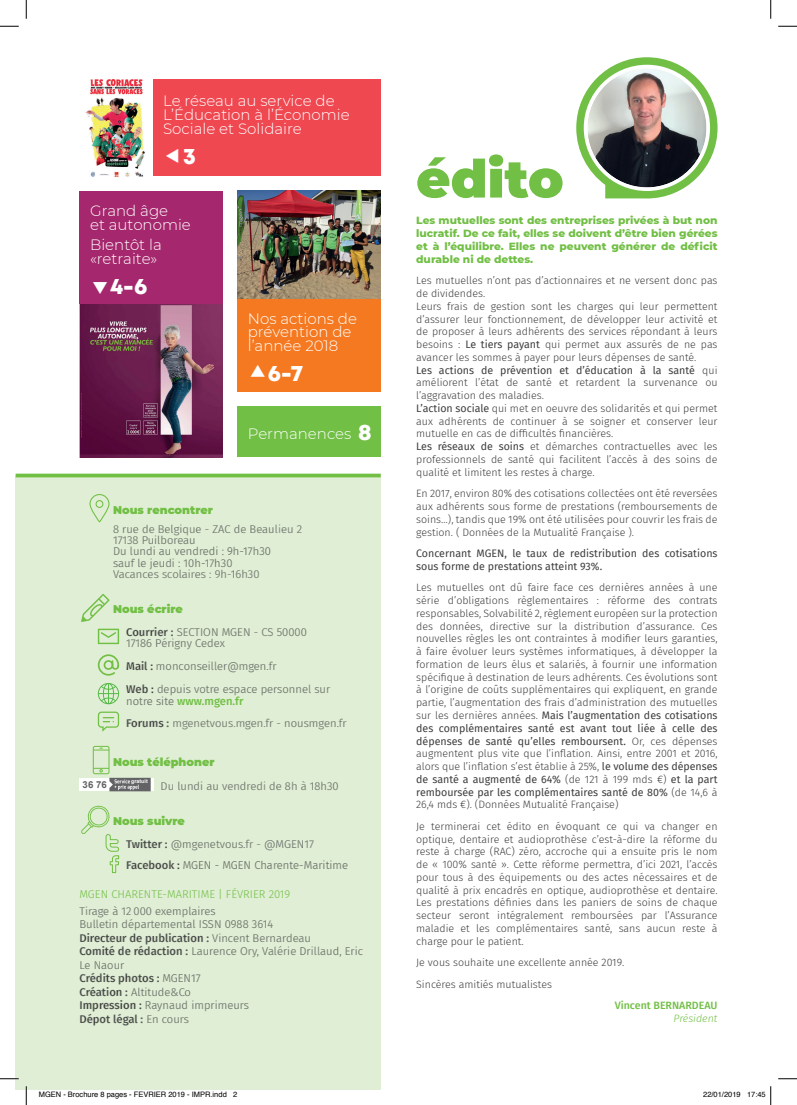
<style>
.page{position:relative;width:797px;height:1105px;background:#fff}
.page>*{position:absolute;margin:0;border:0;box-sizing:border-box;transform-origin:0 0}
.t1{font:900 52.5px "Montserrat";color:#71bf44}
.t2{font:22.5px "Mont Heavy DEMO";color:#fff}
.t3{font:300 15px/13.8px "Montserrat";color:#fff}
.t4{font:300 11.25px/13.5px "Fira Sans";color:#3e3e3f}
.t5{font:900 11.25px "Montserrat";color:#71bf44}
.t6{font:300 11.25px "Fira Sans";color:#71bf44}
.t7{font:300 10.62px/12.8px "Fira Sans";color:#3e3e3f;text-align:justify}
.t8{font:800 10.62px/12.8px "Montserrat";color:#71bf44;text-align:justify}
.t9{font:10.62px/12.8px "Fira Sans";color:#3e3e3f}
.t10{font:500 10.62px "Fira Sans";color:#71bf44}
.t11{font:italic 300 10.62px "Fira Sans";color:#71bf44}
.t12{font:700 9.62px "Arial";color:#636366}
.t13{font:7.5px "Helvetica";color:#000}
.t14{font:700 5.25px "Arial";color:#fff}
.s1{font-family:"Mont Heavy DEMO";font-weight:400;font-size:22.5px}
.s2{font-weight:500}
.s3{font-weight:500;color:#71bf44}
.s4{font-weight:400}
</style>
<div class="page">
<svg style="left:576px;top:57px;width:141px;height:141px"></svg>
<svg style="left:585px;top:67px;width:123px;height:122px"></svg>
<img style="left:587px;top:68px;width:119px;height:119px;border-radius:60px">
<div style="left:583px;top:65px;width:127px;height:126px;border:4px solid #fff;border-radius:50%"></div>
<div style="left:16px;top:476px;width:365px;height:613px;background:#dfeed4"></div>
<svg style="left:89px;top:494px;width:21px;height:29px"></svg>
<svg style="left:81px;top:594px;width:28px;height:28px"></svg>
<svg style="left:98px;top:629px;width:21px;height:15px"></svg>
<svg style="left:98px;top:654px;width:21px;height:22px"></svg>
<svg style="left:98px;top:683px;width:21px;height:21px"></svg>
<svg style="left:98px;top:712px;width:21px;height:20px"></svg>
<div style="left:93px;top:746px;width:16px;height:28px;border:1px solid #71bf44;border-radius:2px"></div>
<svg style="left:93px;top:748px;width:16px;height:2px"></svg>
<svg style="left:94px;top:768px;width:15px;height:4px"></svg>
<div style="left:79px;top:778px;width:75px;height:13px;background:#fff"></div>
<svg style="left:109px;top:778px;width:42px;height:13px"></svg>
<svg style="left:81px;top:806px;width:38px;height:67px"></svg>
<hr style="left:16px;top:474px;width:365px;height:3px;background:#71bf44">
<div style="left:152px;top:79px;width:229px;height:97px;background:#ef4851"></div>
<img style="left:85px;top:79px;width:68px;height:97px">
<div style="left:79px;top:191px;width:144px;height:113px;background:#a5276d"></div>
<img style="left:79px;top:304px;width:144px;height:153px">
<div style="left:237px;top:298px;width:144px;height:94px;background:#f47921"></div>
<img style="left:237px;top:191px;width:144px;height:107px">
<div style="left:237px;top:406px;width:144px;height:51px;background:#71bf44"></div>
<svg style="left:0;top:25px;width:19px;height:2px"></svg>
<svg style="left:778px;top:25px;width:19px;height:2px"></svg>
<svg style="left:0;top:1078px;width:19px;height:1px"></svg>
<svg style="left:778px;top:1078px;width:19px;height:1px"></svg>
<svg style="left:25px;top:0;width:2px;height:19px"></svg>
<svg style="left:25px;top:1086px;width:2px;height:19px"></svg>
<svg style="left:770px;top:0;width:1px;height:19px"></svg>
<svg style="left:770px;top:1086px;width:1px;height:19px"></svg>
<h3 class="t3" style="left:163px;top:94px;width:188px">Le réseau au service de<br>L’Éducation à l’Économie<br>Sociale et Solidaire</h3>
<h2 class="t2" style="left:183px;top:143px;width:14px">3</h2>
<h3 class="t3" style="left:90px;top:203px;width:102px">Grand âge<br>et autonomie</h3>
<h3 class="t3" style="left:90px;top:238px;width:73px">Bientôt la «retraite»</h3>
<h2 class="t2" style="left:110px;top:273px;width:38px">4-6</h2>
<h3 class="t3" style="left:248px;top:311px;width:111px">Nos actions de prévention de l’année 2018</h3>
<h2 class="t2" style="left:268px;top:360px;width:37px">6-7</h2>
<h3 class="t3" style="left:248px;top:426px;width:125px">Permanences <span class="s1">8</span></h3>
<p class="t5" style="left:113px;top:501px;width:101px">Nous rencontrer</p>
<p class="t4" style="left:113px;top:523px;width:190px;line-height:11.2px">8 rue de Belgique - ZAC de Beaulieu 2<br>17138 Puilboreau<br>Du lundi au vendredi : 9h-17h30<br>sauf le jeudi : 10h-17h30<br>Vacances scolaires : 9h-16h30</p>
<p class="t5" style="left:113px;top:601px;width:71px">Nous écrire</p>
<p class="t4" style="left:126px;top:626px;width:182px;line-height:11.2px"><span class="s2">Courrier :</span> SECTION MGEN - CS 50000<br>17186 Périgny Cedex</p>
<p class="t4" style="left:126px;top:655px;width:206px;line-height:23px"><span class="s2">Mail :</span> monconseiller@mgen.fr<br><span class="s2">Web :</span> depuis votre espace personnel sur</p>
<p class="t4" style="left:126px;top:689px;width:222px;line-height:22.4px">notre site <span class="s3">www.mgen.fr<br></span><span class="s2">Forums :</span> mgenetvous.mgen.fr - nousmgen.fr</p>
<p class="t5" style="left:113px;top:753px;width:103px">Nous téléphoner</p>
<p class="t12" style="left:83px;top:778px;width:26px">36 76</p>
<p class="t14" style="left:131px;top:778px;width:18px">gratuit</p>
<p class="t4" style="left:160px;top:779px;width:180px">Du lundi au vendredi de 8h à 18h30</p>
<p class="t5" style="left:113px;top:813px;width:73px">Nous suivre</p>
<p class="t4" style="left:126px;top:833px;width:223px;line-height:21.2px"><span class="s2">Twitter :</span> @mgenetvous.fr - @MGEN17<br><span class="s2">Facebook :</span> MGEN - MGEN Charente-Maritime</p>
<p class="t6" style="left:79px;top:886px;width:212px">MGEN CHARENTE-MARITIME | FÉVRIER 2019</p>
<p class="t4" style="left:79px;top:904px;width:285px">Tirage à 12 000 exemplaires<br>Bulletin départemental ISSN 0988 3614<br><span class="s2">Directeur de publication :</span> Vincent Bernardeau<br><span class="s2">Comité de rédaction :</span> Laurence Ory, Valérie Drillaud, Eric<br>Le Naour<br><span class="s2">Crédits photos :</span> MGEN17<br><span class="s2">Création :</span> Altitude&amp;Co<br><span class="s2">Impression :</span> Raynaud imprimeurs<br><span class="s2">Dépot légal :</span> En cours</p>
<h1 class="t1" style="left:416px;top:139px;width:149px">édito</h1>
<p class="t8" style="left:416px;top:214px;width:303px">Les mutuelles sont des entreprises privées à but non lucratif. De ce fait, elles se doivent d’être bien gérées et à l’équilibre. Elles ne peuvent générer de déficit durable ni de dettes.</p>
<p class="t7" style="left:416px;top:274px;width:303px;text-align:left">Les mutuelles n’ont pas d’actionnaires et ne versent donc pas de dividendes.<br>Leurs frais de gestion sont les charges qui leur permettent d’assurer leur fonctionnement, de développer leur activité et de proposer à leurs adhérents des services répondant à leurs besoins : <span class="s4">Le tiers payant</span> qui permet aux assurés de ne pas avancer les sommes à payer pour leurs dépenses de santé.<br><span class="s4">Les actions de prévention et d’éducation à la santé</span> qui améliorent l’état de santé et retardent la survenance ou l’aggravation des maladies.<br><span class="s4">L’action sociale</span> qui met en oeuvre des solidarités et qui permet aux adhérents de continuer à se soigner et conserver leur mutuelle en cas de difficultés financières.<br><span class="s4">Les réseaux de soins</span> et démarches contractuelles avec les professionnels de santé qui facilitent l’accès à des soins de qualité et limitent les restes à charge.</p>
<p class="t7" style="left:416px;top:487px;width:303px">En 2017, environ 80% des cotisations collectées ont été reversées aux adhérents sous forme de prestations (remboursements de soins…), tandis que 19% ont été utilisées pour couvrir les frais de gestion. ( Données de la Mutualité Française ).</p>
<p class="t9" style="left:416px;top:547px;width:303px">Concernant MGEN, le taux de redistribution des cotisations sous forme de prestations atteint 93%.</p>
<p class="t7" style="left:416px;top:581px;width:303px">Les mutuelles ont dû faire face ces dernières années à une série d’obligations règlementaires : réforme des contrats responsables, Solvabilité 2, règlement européen sur la protection des données, directive sur la distribution d’assurance. Ces nouvelles règles les ont contraintes à modifier leurs garanties, à faire évoluer leurs systèmes informatiques, à développer la formation de leurs élus et salariés, à fournir une information spécifique à destination de leurs adhérents. Ces évolutions sont à l’origine de coûts supplémentaires qui expliquent, en grande partie, l’augmentation des frais d’administration des mutuelles sur les dernières années. <span class="s4">Mais l’augmentation des cotisations des complémentaires santé est avant tout liée à celle des dépenses de santé qu’elles remboursent.</span> Or, ces dépenses augmentent plus vite que l’inflation. Ainsi, entre 2001 et 2016, alors que l’inflation s’est établie à 25%, <span class="s4">le volume des dépenses de santé a augmenté de 64%</span> (de 121 à 199 mds €) <span class="s4">et la part remboursée par les complémentaires santé de 80%</span> (de 14,6 à 26,4 mds €). (Données Mutualité Française)</p>
<p class="t7" style="left:416px;top:820px;width:303px">Je terminerai cet édito en évoquant ce qui va changer en optique, dentaire et audioprothèse c’est-à-dire la réforme du reste à charge (RAC) zéro, accroche qui a ensuite pris le nom de « 100% santé ». Cette réforme permettra, d’ici 2021, l’accès pour tous à des équipements ou des actes nécessaires et de qualité à prix encadrés en optique, audioprothèse et dentaire.<br>Les prestations définies dans les paniers de soins de chaque secteur seront intégralement remboursées par l’Assurance maladie et les complémentaires santé, sans aucun reste à charge pour le patient.</p>
<p class="t7" style="left:416px;top:952px;width:210px;line-height:21.6px">Je vous souhaite une excellente année 2019.<br>Sincères amitiés mutualistes</p>
<p class="t10" style="left:614px;top:997px;width:104px">Vincent BERNARDEAU</p>
<p class="t11" style="left:673px;top:1011px;width:46px">Président</p>
<p class="t13" style="left:39px;top:1089px;width:200px">MGEN - Brochure 8 pages - FEVRIER 2019 - IMPR.indd 2</p>
<p class="t13" style="left:703px;top:1089px;width:64px">22/01/2019 17:45</p>
</div>
